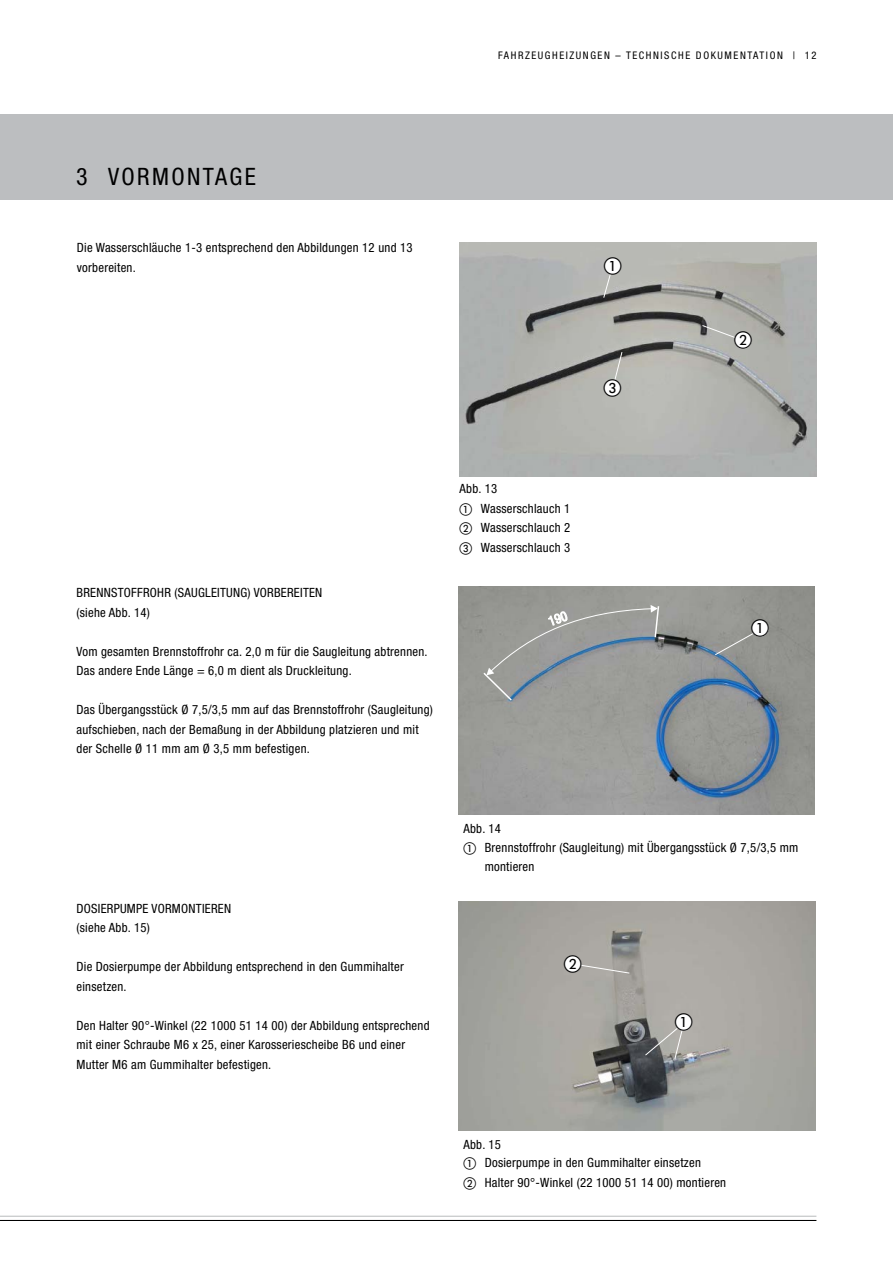
<style>
.page{position:relative;width:893px;height:1263px;background:#fff}
.page>*{position:absolute;margin:0;border:0;box-sizing:border-box;transform-origin:0 0}
.Überschrift_für_IVZ{font:condensed 24px "Helvetica Neue LT";letter-spacing:.1em;color:#000}
.t1{font:18px "European Pi One";color:#000}
.Fließtext_8_5pt{font:condensed 12.75px/19.5px "Helvetica Neue LT";letter-spacing:.02em;color:#000}
.t2{font:condensed 10.5px "Helvetica Neue LT";letter-spacing:.15em;color:#000}
.s1{font-family:"European Pi One";font-stretch:normal}
</style>
<div class="page">
<div style="left:0;top:115px;width:893px;height:85px;background:#bcbec0"></div>
<hr style="left:0;top:1216px;width:816px;height:1px;background:#bcbec0">
<hr style="left:0;top:1220px;width:816px;height:1px;background:#000">
<img style="left:460px;top:242px;width:357px;height:234px">
<svg style="left:603px;top:264px;width:11px;height:35px"></svg>
<svg style="left:701px;top:325px;width:39px;height:15px"></svg>
<div style="left:604px;top:258px;width:17px;height:17px;background:#fff;border-radius:50%"></div>
<img style="left:459px;top:587px;width:355px;height:228px">
<svg style="left:482px;top:605px;width:178px;height:97px;background:#999b9a"></svg>
<svg style="left:714px;top:629px;width:46px;height:27px"></svg>
<div style="left:752px;top:620px;width:17px;height:17px;background:#fff;border-radius:50%"></div>
<img style="left:458px;top:902px;width:358px;height:228px">
<svg style="left:644px;top:1021px;width:41px;height:39px;background:#92928f"></svg>
<div style="left:675px;top:1014px;width:17px;height:17px;background:#fff;border-radius:50%"></div>
<svg style="left:572px;top:963px;width:58px;height:11px"></svg>
<div style="left:564px;top:955px;width:17px;height:17px;background:#fff;border-radius:50%"></div>
<div style="left:734px;top:332px;width:17px;height:17px;background:#fff;border-radius:50%"></div>
<svg style="left:612px;top:351px;width:11px;height:38px"></svg>
<div style="left:604px;top:379px;width:17px;height:17px;background:#fff;border-radius:50%"></div>
<p class="t2" style="left:498px;top:50px;width:320px">FAHRZEUGHEIZUNGEN – TECHNISCHE DOKUMENTATION | 12</p>
<p class="Überschrift_für_IVZ" style="left:76px;top:162px;width:181px">3 VORMONTAGE</p>
<p class="Fließtext_8_5pt" style="left:77px;top:238px;width:337px">Die Wasserschläuche 1-3 entsprechend den Abbildungen 12 und 13</p>
<p class="Fließtext_8_5pt" style="left:77px;top:257px;width:60px">vorbereiten.</p>
<p class="t1" style="left:604px;top:256px;width:19px">A</p>
<p class="t1" style="left:603px;top:378px;width:19px">C</p>
<p class="t1" style="left:734px;top:331px;width:19px">B</p>
<p class="Fließtext_8_5pt" style="left:77px;top:583px;width:247px">BRENNSTOFFROHR (SAUGLEITUNG) VORBEREITEN (siehe Abb. 14)</p>
<p class="Fließtext_8_5pt" style="left:77px;top:641px;width:353px">Vom gesamten Brennstoffrohr ca. 2,0 m für die Saugleitung abtrennen.</p>
<p class="Fließtext_8_5pt" style="left:77px;top:661px;width:277px">Das andere Ende Länge = 6,0 m dient als Druckleitung.</p>
<p class="Fließtext_8_5pt" style="left:77px;top:700px;width:358px">Das Übergangsstück Ø 7,5/3,5 mm auf das Brennstoffrohr (Saugleitung) aufschieben, nach der Bemaßung in der Abbildung platzieren und mit der Schelle Ø 11 mm am Ø 3,5 mm befestigen.</p>
<p class="Fließtext_8_5pt" style="left:460px;top:479px;width:39px">Abb. 13</p>
<p class="Fließtext_8_5pt" style="left:460px;top:499px;width:112px"><span class="s1">A</span> Wasserschlauch 1</p>
<p class="Fließtext_8_5pt" style="left:460px;top:518px;width:112px"><span class="s1">B</span> Wasserschlauch 2</p>
<p class="Fließtext_8_5pt" style="left:460px;top:538px;width:112px"><span class="s1">C</span> Wasserschlauch 3</p>
<p class="t1" style="left:751px;top:619px;width:19px">A</p>
<p class="Fließtext_8_5pt" style="left:463px;top:819px;width:39px">Abb. 14</p>
<p class="Fließtext_8_5pt" style="left:485px;top:837px;width:315px;text-indent:-21px"><span class="s1">A</span> Brennstoffrohr (Saugleitung) mit Übergangsstück Ø 7,5/3,5 mm montieren</p>
<p class="Fließtext_8_5pt" style="left:77px;top:898px;width:156px">DOSIERPUMPE VORMONTIEREN</p>
<p class="Fließtext_8_5pt" style="left:77px;top:918px;width:75px">(siehe Abb. 15)</p>
<p class="Fließtext_8_5pt" style="left:77px;top:957px;width:329px">Die Dosierpumpe der Abbildung entsprechend in den Gummihalter einsetzen.</p>
<p class="Fließtext_8_5pt" style="left:77px;top:1015px;width:355px">Den Halter 90°-Winkel (22 1000 51 14 00) der Abbildung entsprechend mit einer Schraube M6 x 25, einer Karosseriescheibe B6 und einer<br>Mutter M6 am Gummihalter befestigen.</p>
<p class="t1" style="left:675px;top:1012px;width:19px">A</p>
<p class="t1" style="left:564px;top:954px;width:19px">B</p>
<p class="Fließtext_8_5pt" style="left:463px;top:1134px;width:39px">Abb. 15</p>
<p class="Fließtext_8_5pt" style="left:463px;top:1153px;width:239px"><span class="s1">A</span> Dosierpumpe in den Gummihalter einsetzen</p>
<p class="Fließtext_8_5pt" style="left:463px;top:1172px;width:264px"><span class="s1">B</span> Halter 90°-Winkel (22 1000 51 14 00) montieren</p>
</div>
